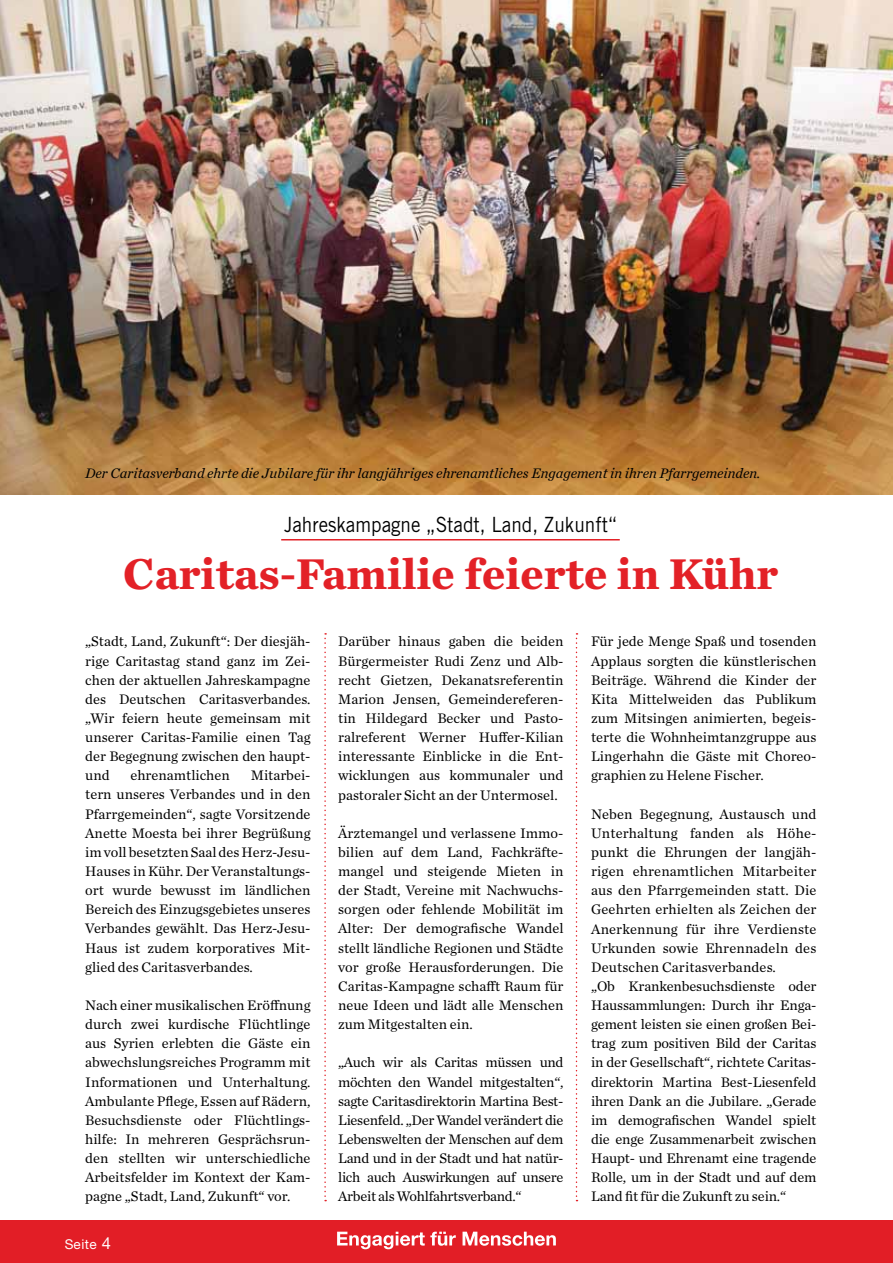
<style>
.page{position:relative;width:893px;height:1263px;background:#fff}
.page>*{position:absolute;margin:0;border:0;box-sizing:border-box;transform-origin:0 0}
.t1{font:700 45px "Chronicle Text G1";color:#e32127}
.t2{font:21px "Trade Gothic";color:#000;scale:.9 1}
.t3{font:14.4px/19.2px "Chronicle Text G1";color:#000;text-align:justify}
.t4{font:italic 14.4px "Chronicle Text G1";color:#000}
.t5{font:13.5px "Helvetica Neue";letter-spacing:.03em;color:#fff}
.s1{font-size:16.5px}
</style>
<div class="page">
<img style="left:0;top:0;width:893px;height:494px">
<div style="left:0;top:1221px;width:893px;height:42px;background:#e21e26"></div>
<svg style="left:337px;top:1232px;width:119px;height:17px"></svg>
<svg style="left:463px;top:1232px;width:93px;height:14px"></svg>
<hr style="left:281px;top:539px;width:339px;height:1px;background:#e32127">
<svg style="left:324px;top:633px;width:2px;height:568px"></svg>
<svg style="left:576px;top:633px;width:1px;height:568px"></svg>
<p class="t4" style="left:85px;top:462px;width:677px">Der Caritasverband ehrte die Jubilare für ihr langjähriges ehrenamtliches Engagement in ihren Pfarrgemeinden.</p>
<h2 class="t2" style="left:284px;top:511px;width:372px">Jahreskampagne „Stadt, Land, Zukunft“</h2>
<h1 class="t1" style="left:123px;top:537px;width:657px">Caritas-Familie feierte in Kühr</h1>
<p class="t3" style="left:85px;top:631px;width:227px">„Stadt, Land, Zukunft“: Der diesjäh&shy;rige Caritastag stand ganz im Zei&shy;chen der aktuellen Jahreskampagne des Deutschen Caritasverbandes. „Wir feiern heute gemeinsam mit unserer Caritas-Familie einen Tag der Begegnung zwischen den haupt&shy;und</p>
<p class="t3" style="left:85px;top:765px;width:227px;text-indent:166px">Mitarbei&shy;tern unseres Verbandes und in den Pfarrgemeinden“, sagte Vorsitzende Anette Moesta bei ihrer Begrüßung im voll besetzten Saal des Herz-Jesu-Hauses in Kühr. Der Veranstaltungs&shy;ort wurde bewusst im ländlichen Bereich des Einzugsgebietes unseres Verbandes gewählt. Das Herz-Jesu-Haus ist zudem korporatives Mit&shy;glied des Caritasverbandes.</p>
<p class="t3" style="left:85px;top:995px;width:227px">Nach einer musikalischen Eröffnung durch zwei kurdische Flüchtlinge aus Syrien erlebten die Gäste ein abwechslungsreiches Programm mit Informationen und Unterhaltung.<br>Ambulante Pflege, Essen auf Rädern, Besuchsdienste oder Flüchtlings&shy;hilfe: In mehreren Gesprächsrun&shy;den stellten wir unterschiedliche Arbeitsfelder im Kontext der Kam&shy;pagne „Stadt, Land, Zukunft“ vor.</p>
<p class="t3" style="left:130px;top:765px;width:101px">ehrenamtlichen</p>
<p class="t5" style="left:65px;top:1236px;width:48px">Seite <span class="s1">4</span></p>
<p class="t3" style="left:338px;top:631px;width:227px">Darüber hinaus gaben die beiden Bürgermeister Rudi Zenz und Alb&shy;recht Gietzen, Dekanatsreferentin Marion Jensen, Gemeindereferen&shy;tin Hildegard Becker und Pasto&shy;ralreferent Werner Huffer-Kilian interessante Einblicke in die Ent&shy;wicklungen aus kommunaler und pastoraler Sicht an der Untermosel.</p>
<p class="t3" style="left:338px;top:822px;width:227px">Ärztemangel und verlassene Immo&shy;bilien auf dem Land, Fachkräfte&shy;mangel und steigende Mieten in der Stadt, Vereine mit Nachwuchs&shy;sorgen oder fehlende Mobilität im Alter: Der demografische Wandel stellt ländliche Regionen und Städte vor große Herausforderungen. Die Caritas-Kampagne schafft Raum für neue Ideen und lädt alle Menschen zum Mitgestalten ein.</p>
<p class="t3" style="left:338px;top:1052px;width:227px">„Auch wir als Caritas müssen und möchten den Wandel mitgestalten“, sagte Caritasdirektorin Martina Best-Liesenfeld. „Der Wandel verändert die Lebenswelten der Menschen auf dem Land und in der Stadt und hat natür&shy;lich auch Auswirkungen auf unsere Arbeit als Wohlfahrtsverband.“</p>
<p class="t3" style="left:591px;top:631px;width:227px">Für jede Menge Spaß und tosenden Applaus sorgten die künstlerischen Beiträge. Während die Kinder der Kita Mittelweiden das Publikum zum Mitsingen animierten, begeis&shy;terte die Wohnheimtanzgruppe aus Lingerhahn die Gäste mit Choreo&shy;graphien zu Helene Fischer.</p>
<p class="t3" style="left:591px;top:803px;width:227px;text-align:left">Neben Begegnung, Austausch und Unterhaltung fanden als Höhe&shy;punkt die Ehrungen der langjäh&shy;rigen ehrenamtlichen Mitarbeiter aus den Pfarrgemeinden statt. Die Geehrten erhielten als Zeichen der Anerkennung für ihre Verdienste Urkunden sowie Ehrennadeln des Deutschen Caritasverbandes.<br>„Ob Krankenbesuchsdienste oder Haussammlungen: Durch ihr Enga&shy;gement leisten sie einen großen Bei&shy;trag zum positiven Bild der Caritas in der Gesellschaft“, richtete Caritas&shy;direktorin Martina Best-Liesenfeld ihren Dank an die Jubilare. „Gerade im demografischen Wandel spielt die enge Zusammenarbeit zwischen Haupt- und Ehrenamt eine tragende Rolle, um in der Stadt und auf dem Land fit für die Zukunft zu sein.“</p>
</div>
